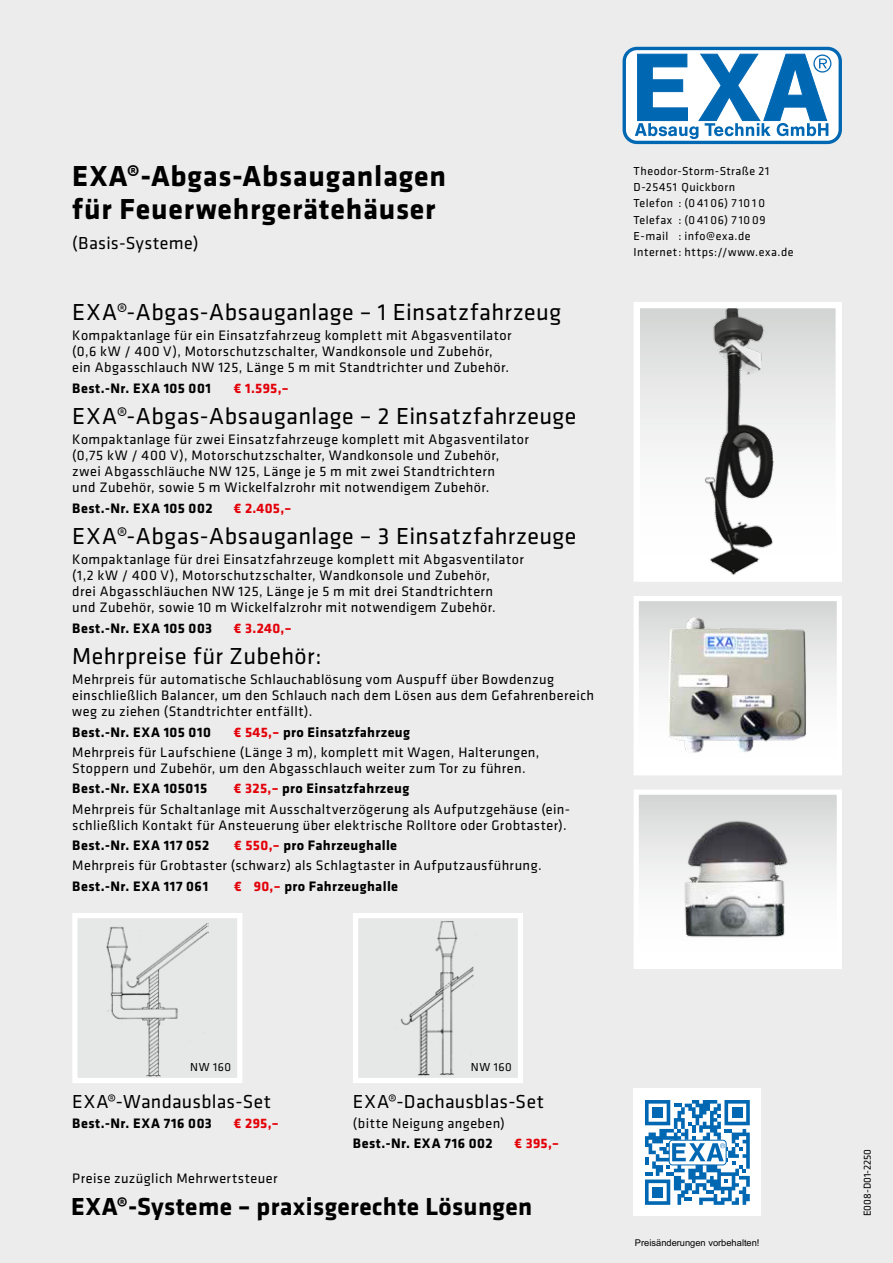
<style>
.page{position:relative;width:893px;height:1263px;background:#ececec}
.page>*{position:absolute;margin:0;border:0;box-sizing:border-box;transform-origin:0 0}
.t1{font:700 30px/33px "Klavika Basic";letter-spacing:.025em;color:#000}
.t2{font:700 25.5px "Klavika Basic";letter-spacing:.015em;color:#000}
.t3{font:24px "Klavika Basic";letter-spacing:.02em;color:#000}
.t4{font:19.5px "Klavika Basic";letter-spacing:.015em;color:#000}
.t5{font:18px "Klavika Basic";letter-spacing:.02em;color:#000}
.t6{font:14.25px/16px "Klavika Basic";letter-spacing:.03em;color:#000}
.t7{font:700 14.25px "Klavika Basic";letter-spacing:.035em;color:#000}
.t8{font:700 14.25px "Klavika Basic";letter-spacing:.02em;color:#e30008}
.t9{font:12px/16.2px "Klavika Basic";letter-spacing:.045em;color:#000}
.t10{font:10.5px "Klavika Basic";color:#000}
.t11{font:9.3px "Arial";color:#000}
.s1{font-weight:700;color:#e30008}
.s2{font-weight:700}
.s3{color:#e30008}
</style>
<div class="page">
<div style="left:634px;top:1089px;width:127px;height:127px;background:#fff"></div>
<svg style="left:645px;top:1100px;width:105px;height:105px"></svg>
<div style="left:623px;top:47px;width:219px;height:97px;background:#0067b3;border-radius:14px"></div>
<div style="left:626px;top:50px;width:213px;height:91px;background:#fff;border-radius:11px"></div>
<svg style="left:635px;top:54px;width:196px;height:85px"></svg>
<div style="left:637px;top:305px;width:202px;height:274px;background:linear-gradient(to bottom,#d8dad9,#fff)"></div>
<img style="left:698px;top:309px;width:80px;height:266px">
<div style="left:634px;top:302px;width:208px;height:280px;border:6px solid #fff"></div>
<div style="left:636px;top:598px;width:203px;height:175px;background:linear-gradient(to bottom,#d8dad9,#fff)"></div>
<img style="left:668px;top:617px;width:140px;height:137px">
<div style="left:634px;top:596px;width:208px;height:179px;border:5px solid #fff"></div>
<div style="left:636px;top:792px;width:203px;height:174px;background:linear-gradient(to bottom,#d8dad9,#fff)"></div>
<img style="left:674px;top:812px;width:127px;height:135px">
<div style="left:634px;top:789px;width:208px;height:180px;border:5px solid #fff"></div>
<div style="left:356px;top:915px;width:164px;height:165px;background:#e5e8e7"></div>
<img style="left:401px;top:921px;width:73px;height:155px">
<div style="left:353px;top:913px;width:170px;height:170px;border:5px solid #fff"></div>
<div style="left:75px;top:915px;width:165px;height:165px;background:#e5e8e7"></div>
<img style="left:106px;top:923px;width:102px;height:154px">
<div style="left:72px;top:913px;width:170px;height:170px;border:5px solid #fff"></div>
<h1 class="t1" style="left:72px;top:159px;width:375px">EXA®-Abgas-Absauganlagen für Feuerwehrgerätehäuser</h1>
<p class="t5" style="left:72px;top:232px;width:128px">(Basis-Systeme)</p>
<h3 class="t3" style="left:72px;top:296px;width:490px">EXA®-Abgas-Absauganlage – 1 Einsatzfahrzeug</h3>
<p class="t6" style="left:72px;top:327px;width:441px">Kompaktanlage für ein Einsatzfahrzeug komplett mit Abgasventilator (0,6 kW / 400 V), Motorschutzschalter, Wandkonsole und Zubehör, ein Abgasschlauch NW 125, Länge 5 m mit Standtrichter und Zubehör.</p>
<p class="t7" style="left:72px;top:378px;width:140px">Best.-Nr. EXA 105 001</p>
<p class="t8" style="left:234px;top:378px;width:56px">€ 1.595,–</p>
<h3 class="t3" style="left:72px;top:400px;width:506px">EXA®-Abgas-Absauganlage – 2 Einsatzfahrzeuge</h3>
<p class="t6" style="left:72px;top:431px;width:458px">Kompaktanlage für zwei Einsatzfahrzeuge komplett mit Abgasventilator (0,75 kW / 400 V), Motorschutzschalter, Wandkonsole und Zubehör, zwei Abgasschläuche NW 125, Länge je 5 m mit zwei Standtrichtern<br>und Zubehör, sowie 5 m Wickelfalzrohr mit notwendigem Zubehör.</p>
<p class="t7" style="left:72px;top:498px;width:142px">Best.-Nr. EXA 105 002</p>
<p class="t8" style="left:234px;top:498px;width:59px">€ 2.405,–</p>
<h3 class="t3" style="left:72px;top:520px;width:506px">EXA®-Abgas-Absauganlage – 3 Einsatzfahrzeuge</h3>
<p class="t6" style="left:72px;top:551px;width:453px">Kompaktanlage für drei Einsatzfahrzeuge komplett mit Abgasventilator (1,2 kW / 400 V), Motorschutzschalter, Wandkonsole und Zubehör,<br>drei Abgasschläuchen NW 125, Länge je 5 m mit drei Standtrichtern<br>und Zubehör, sowie 10 m Wickelfalzrohr mit notwendigem Zubehör.</p>
<p class="t7" style="left:72px;top:618px;width:141px">Best.-Nr. EXA 105 003</p>
<p class="t8" style="left:234px;top:618px;width:59px">€ 3.240,–</p>
<h3 class="t3" style="left:72px;top:640px;width:251px">Mehrpreise für Zubehör:</h3>
<p class="t6" style="left:72px;top:671px;width:523px">Mehrpreis für automatische Schlauchablösung vom Auspuff über Bowdenzug einschließlich Balancer, um den Schlauch nach dem Lösen aus dem Gefahrenbereich weg zu ziehen (Standtrichter entfällt).</p>
<p class="t7" style="left:72px;top:722px;width:140px">Best.-Nr. EXA 105 010</p>
<p class="t6" style="left:72px;top:721px;width:469px;line-height:20.2px;text-indent:162px"><span class="s1">€ 545,–</span> <span class="s2">pro Einsatzfahrzeug<br></span>Mehrpreis für Laufschiene (Länge 3 m), komplett mit Wagen, Halterungen,</p>
<p class="t6" style="left:72px;top:760px;width:455px">Stoppern und Zubehör, um den Abgasschlauch weiter zum Tor zu führen.</p>
<p class="t7" style="left:72px;top:778px;width:136px">Best.-Nr. EXA 105015</p>
<p class="t6" style="left:72px;top:778px;width:499px;line-height:20.2px;text-align:center"><span class="s1">€ 325,–</span> <span class="s2">pro Einsatzfahrzeug<br></span>Mehrpreis für Schaltanlage mit Ausschaltverzögerung als Aufputzgehäuse (ein-</p>
<p class="t6" style="left:72px;top:816px;width:496px">schließlich Kontakt für Ansteuerung über elektrische Rolltore oder Grobtaster).</p>
<p class="t7" style="left:72px;top:835px;width:138px">Best.-Nr. EXA 117 052</p>
<p class="t6" style="left:72px;top:835px;width:471px;line-height:20.2px;text-indent:162px"><span class="s1">€ 550,–</span> <span class="s2">pro Fahrzeughalle<br></span>Mehrpreis für Grobtaster (schwarz) als Schlagtaster in Aufputzausführung.</p>
<p class="t7" style="left:72px;top:875px;width:137px">Best.-Nr. EXA 117 061</p>
<p class="t7" style="left:234px;top:875px;width:165px"><span class="s3">€ 90,–</span> pro Fahrzeughalle</p>
<p class="t9" style="left:634px;top:162px;width:161px">Theodor-Storm-Straße 21<br>D-25451 Quickborn<br>Telefon : (0 41 06) 7 10 1 0<br>Telefax : (0 41 06) 7 10 09<br>E-mail : info@exa.de<br>Internet: https://www.exa.de</p>
<p class="t9" style="left:190px;top:1058px;width:42px">NW 160</p>
<p class="t9" style="left:471px;top:1059px;width:42px">NW 160</p>
<h3 class="t4" style="left:72px;top:1088px;width:200px">EXA®-Wandausblas-Set</h3>
<p class="t7" style="left:72px;top:1113px;width:141px">Best.-Nr. EXA 716 003</p>
<p class="t8" style="left:234px;top:1113px;width:46px">€ 295,–</p>
<p class="t6" style="left:72px;top:1170px;width:207px">Preise zuzüglich Mehrwertsteuer</p>
<h3 class="t4" style="left:353px;top:1088px;width:193px">EXA®-Dachausblas-Set</h3>
<p class="t6" style="left:353px;top:1115px;width:154px">(bitte Neigung angeben)</p>
<p class="t7" style="left:353px;top:1133px;width:141px">Best.-Nr. EXA 716 002</p>
<p class="t8" style="left:514px;top:1133px;width:46px">€ 395,–</p>
<h2 class="t2" style="left:71px;top:1188px;width:462px">EXA®-Systeme – praxisgerechte Lösungen</h2>
<p class="t11" style="left:635px;top:1237px;width:126px">Preisänderungen vorbehalten!</p>
<p class="t10" style="left:861px;top:1216px;width:69px;rotate:-90deg">E008-D01-2250</p>
</div>
